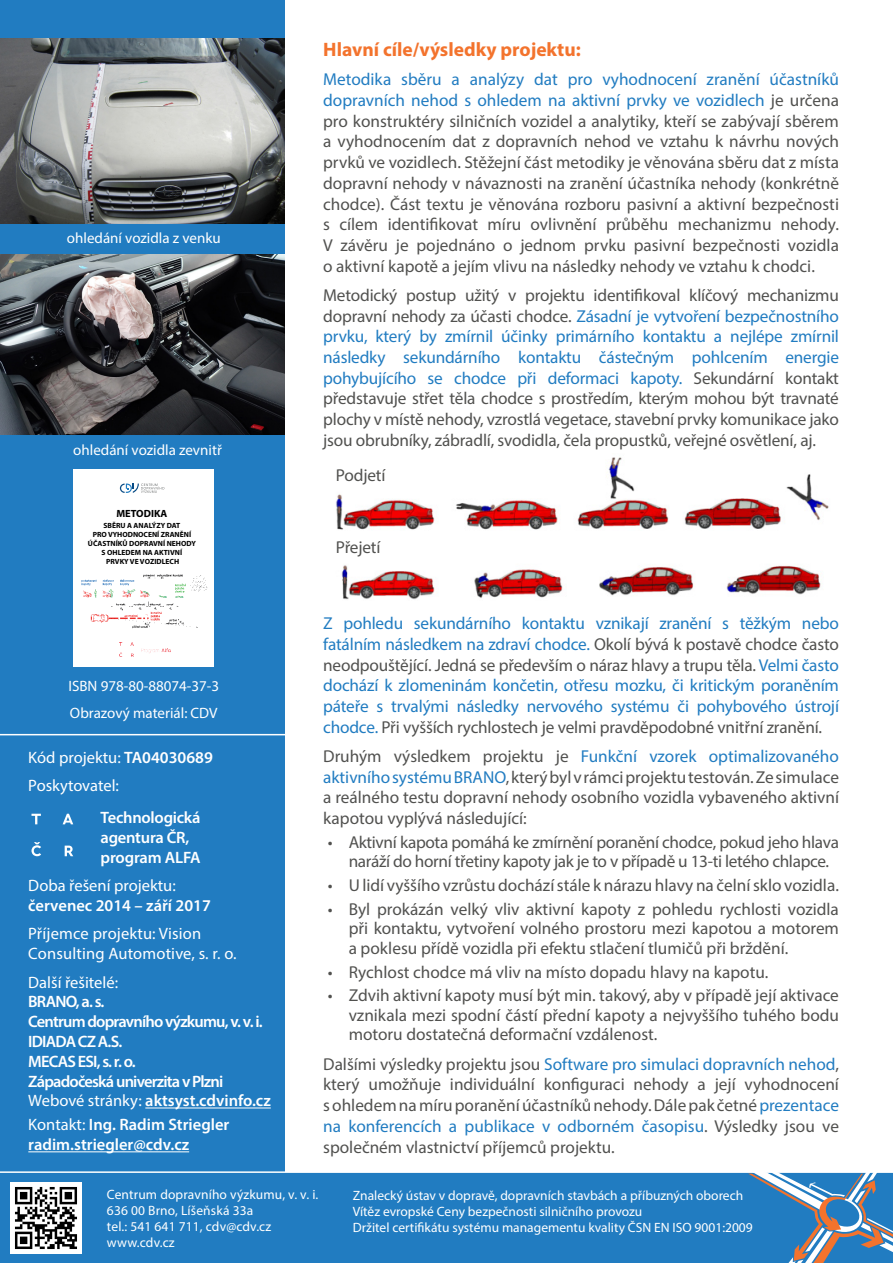
<style>
.page{position:relative;width:893px;height:1263px;background:#fff}
.page>*{position:absolute;margin:0;border:0;box-sizing:border-box;transform-origin:0 0}
.nadpis{font:700 19.5px "Myriad Pro";color:#f3732d}
.odrážka{font:17.25px/20.7px "Myriad Pro";color:#51514f;text-align:justify}
.t1{font:17.25px/20.7px "Myriad Pro";letter-spacing:-.01em;color:#217cc1;text-align:justify}
.odrážka-2{font:17.25px/19.5px "Myriad Pro";letter-spacing:-.02em;color:#51514f}
.t2{font:600 16.5px "Myriad Pro";letter-spacing:-.015em;color:#fff}
.t3{font:16.5px/19.8px "Myriad Pro";color:#fff}
.t4{font:600 16.5px "Myriad Pro";letter-spacing:-.05em;color:#fff}
.t5{font:15px "Myriad Pro";color:#fff}
.t6{font:13.5px "Myriad Pro";color:#fff}
.t7{font:700 10.5px "Myriad Pro";color:#000001}
.t8{font:700 7.5px/9px "Myriad Pro";color:#000001;text-align:center}
.s1{font-weight:600}
.s2{font-weight:400}
.s3{color:#217cc1}
.s4{color:#51514f}
</style>
<div class="page">
<div style="left:0;top:0;width:285px;height:1172px;background:#217cc1"></div>
<div style="left:0;top:1173px;width:893px;height:90px;background:#217cc1"></div>
<hr style="left:0;top:1171px;width:893px;height:2px;background:#fff">
<img style="left:11px;top:1183px;width:71px;height:71px">
<svg style="left:615px;top:1172px;width:278px;height:91px"></svg>
<img style="left:336px;top:457px;width:493px;height:73px">
<img style="left:341px;top:565px;width:480px;height:35px">
<img style="left:0;top:38px;width:285px;height:185px">
<hr style="left:145px;top:1107px;width:126px;height:1px;background:#fff">
<hr style="left:28px;top:1151px;width:161px;height:1px;background:#fff">
<svg style="left:32px;top:814px;width:9px;height:10px"></svg>
<svg style="left:63px;top:814px;width:10px;height:10px"></svg>
<svg style="left:65px;top:846px;width:8px;height:10px"></svg>
<svg style="left:32px;top:842px;width:9px;height:14px"></svg>
<hr style="left:0;top:734px;width:295px;height:1px;background:#fff">
<div style="left:73px;top:469px;width:141px;height:197px;background:#fff"></div>
<svg style="left:120px;top:484px;width:44px;height:9px"></svg>
<img style="left:81px;top:574px;width:127px;height:55px">
<img style="left:119px;top:643px;width:14px;height:13px">
<img style="left:141px;top:648px;width:29px;height:5px">
<img style="left:0;top:255px;width:285px;height:180px">
<p class="t5" style="left:67px;top:228px;width:155px">ohledání vozidla z venku</p>
<p class="t5" style="left:73px;top:441px;width:150px">ohledání vozidla zevnitř</p>
<p class="t7" style="left:116px;top:506px;width:53px">METODIKA</p>
<p class="t8" style="left:88px;top:520px;width:110px">SBĚRU A ANALÝZY DAT<br>PRO VYHODNOCENÍ ZRANĚNÍ<br>ÚČASTNÍKŮ DOPRAVNÍ NEHODY<br>S OHLEDEM NA AKTIVNÍ<br>PRVKY VE VOZIDLECH</p>
<p class="t5" style="left:69px;top:676px;width:152px">ISBN 978-80-88074-37-3</p>
<p class="t5" style="left:70px;top:703px;width:149px">Obrazový materiál: CDV</p>
<p class="t3" style="left:28px;top:747px;width:186px">Kód projektu: <span class="s1">TA04030689</span></p>
<p class="t3" style="left:28px;top:775px;width:92px">Poskytovatel:</p>
<p class="t2" style="left:101px;top:807px;width:102px">Technologická</p>
<p class="t2" style="left:101px;top:827px;width:90px">agentura ČR,</p>
<p class="t2" style="left:101px;top:847px;width:102px">program ALFA</p>
<p class="t3" style="left:28px;top:876px;width:149px">Doba řešení projektu:</p>
<p class="t2" style="left:28px;top:895px;width:184px">červenec 2014 – září 2017</p>
<p class="t3" style="left:28px;top:924px;width:210px">Příjemce projektu: Vision<br>Consulting Automotive, s. r. o.</p>
<p class="t3" style="left:28px;top:972px;width:91px">Další řešitelé:</p>
<p class="t2" style="left:28px;top:991px;width:78px">BRANO, a. s.</p>
<p class="t4" style="left:28px;top:1011px;width:236px">Centrum dopravního výzkumu, v. v. i.</p>
<p class="t4" style="left:28px;top:1031px;width:95px">IDIADA CZ A.S.</p>
<p class="t4" style="left:28px;top:1051px;width:109px">MECAS ESI, s. r. o.</p>
<p class="t4" style="left:28px;top:1070px;width:197px">Západočeská univerzita v Plzni</p>
<p class="t2" style="left:28px;top:1090px;width:244px"><span class="s2">Webové stránky:</span> aktsyst.cdvinfo.cz</p>
<p class="t2" style="left:28px;top:1114px;width:203px"><span class="s2">Kontakt:</span> Ing. Radim Striegler</p>
<p class="t2" style="left:28px;top:1134px;width:162px">radim.striegler@cdv.cz</p>
<p class="nadpis" style="left:323px;top:37px;width:259px">Hlavní cíle/výsledky projektu:</p>
<p class="odrážka" style="left:323px;top:69px;width:517px"><span class="s3">Metodika sběru a analýzy dat pro vyhodnocení zranění účastníků dopravních nehod s ohledem na aktivní prvky ve vozidlech</span> je určena pro konstruktéry silničních vozidel a analytiky, kteří se zabývají sběrem a vyhodnocením dat z dopravních nehod ve vztahu k návrhu nových prvků ve vozidlech. Stěžejní část metodiky je věnována sběru dat z místa dopravní nehody v návaznosti na zranění účastníka nehody (konkrétně chodce). Část textu je věnována rozboru pasivní a aktivní bezpečnosti s cílem identifikovat míru ovlivnění průběhu mechanizmu nehody.<br>V závěru je pojednáno o jednom prvku pasivní bezpečnosti vozidla o aktivní kapotě a jejím vlivu na následky nehody ve vztahu k chodci.</p>
<p class="odrážka" style="left:323px;top:284px;width:517px">Metodický postup užitý v projektu identifikoval klíčový mechanizmu dopravní nehody za účasti chodce. <span class="s3">Zásadní je vytvoření bezpečnostního prvku, který by zmírnil účinky primárního kontaktu a nejlépe zmírnil následky sekundárního kontaktu částečným pohlcením energie pohybujícího se chodce při deformaci kapoty.</span> Sekundární kontakt představuje střet těla chodce s prostředím, kterým mohou být travnaté plochy v místě nehody, vzrostlá vegetace, stavební prvky komunikace jako jsou obrubníky, zábradlí, svodidla, čela propustků, veřejné osvětlení, aj.</p>
<p class="odrážka" style="left:336px;top:464px;width:51px">Podjetí</p>
<p class="odrážka" style="left:336px;top:537px;width:46px">Přejetí</p>
<p class="t1" style="left:323px;top:613px;width:517px">Z pohledu sekundárního kontaktu vznikají zranění s těžkým nebo fatálním následkem na zdraví chodce. <span class="s4">Okolí bývá k postavě chodce často neodpouštějící. Jedná se především o náraz hlavy a trupu těla.</span> Velmi často dochází k zlomeninám končetin, otřesu mozku, či kritickým poraněním páteře s trvalými následky nervového systému či pohybového ústrojí chodce. <span class="s4">Při vyšších rychlostech je velmi pravděpodobné vnitřní zranění.</span></p>
<p class="odrážka" style="left:323px;top:746px;width:517px">Druhým výsledkem projektu je <span class="s3">Funkční vzorek optimalizovaného aktivního systému BRANO</span>, který byl v rámci projektu testován. Ze simulace a reálného testu dopravní nehody osobního vozidla vybaveného aktivní kapotou vyplývá následující:</p>
<p class="odrážka-2" style="left:349px;top:832px;width:492px;text-indent:-21px">• Aktivní kapota pomáhá ke zmírnění poranění chodce, pokud jeho hlava naráží do horní třetiny kapoty jak je to v případě u 13-ti letého chlapce.</p>
<p class="odrážka" style="left:328px;top:875px;width:513px">• Ulidí vyššího vzrůstu docházístále k nárazu hlavy na čelnísklo vozidla.</p>
<p class="odrážka" style="left:349px;top:899px;width:492px;line-height:19.5px;text-indent:-21px">• Byl prokázán velký vliv aktivní kapoty z pohledu rychlosti vozidla při kontaktu, vytvoření volného prostoru mezi kapotou a motorem a poklesu přídě vozidla při efektu stlačení tlumičů při brždění.</p>
<p class="odrážka" style="left:328px;top:961px;width:442px">• Rychlost chodce má vliv na místo dopadu hlavy na kapotu.</p>
<p class="odrážka" style="left:349px;top:986px;width:492px;line-height:19.5px;text-indent:-21px">• Zdvih aktivní kapoty musí být min. takový, aby v případě její aktivace vznikala mezi spodní částí přední kapoty a nejvyššího tuhého bodu motoru dostatečná deformační vzdálenost.</p>
<p class="odrážka" style="left:323px;top:1053px;width:517px">Dalšími výsledky projektu jsou <span class="s3">Software pro simulaci dopravních nehod</span>, který umožňuje individuální konfiguraci nehody a její vyhodnocení s ohledem na míru poranění účastníků nehody. Dále pak četné <span class="s3">prezentace na konferencích a publikace v odborném časopisu</span>. Výsledky jsou ve společném vlastnictví příjemců projektu.</p>
<p class="t6" style="left:107px;top:1186px;width:213px">Centrum dopravního výzkumu, v. v. i.</p>
<p class="t6" style="left:107px;top:1202px;width:148px">636 00 Brno, Líšeňská 33a</p>
<p class="t6" style="left:107px;top:1218px;width:166px">tel.: 541 641 711, cdv@cdv.cz</p>
<p class="t6" style="left:107px;top:1234px;width:69px">www.cdv.cz</p>
<p class="t6" style="left:353px;top:1187px;width:392px">Znalecký ústav v dopravě, dopravních stavbách a příbuzných oborech</p>
<p class="t6" style="left:353px;top:1203px;width:291px">Vítěz evropské Ceny bezpečnosti silničního provozu</p>
<p class="t6" style="left:353px;top:1219px;width:402px">Držitel certifikátu systému managementu kvality ČSN EN ISO 9001:2009</p>
</div>
